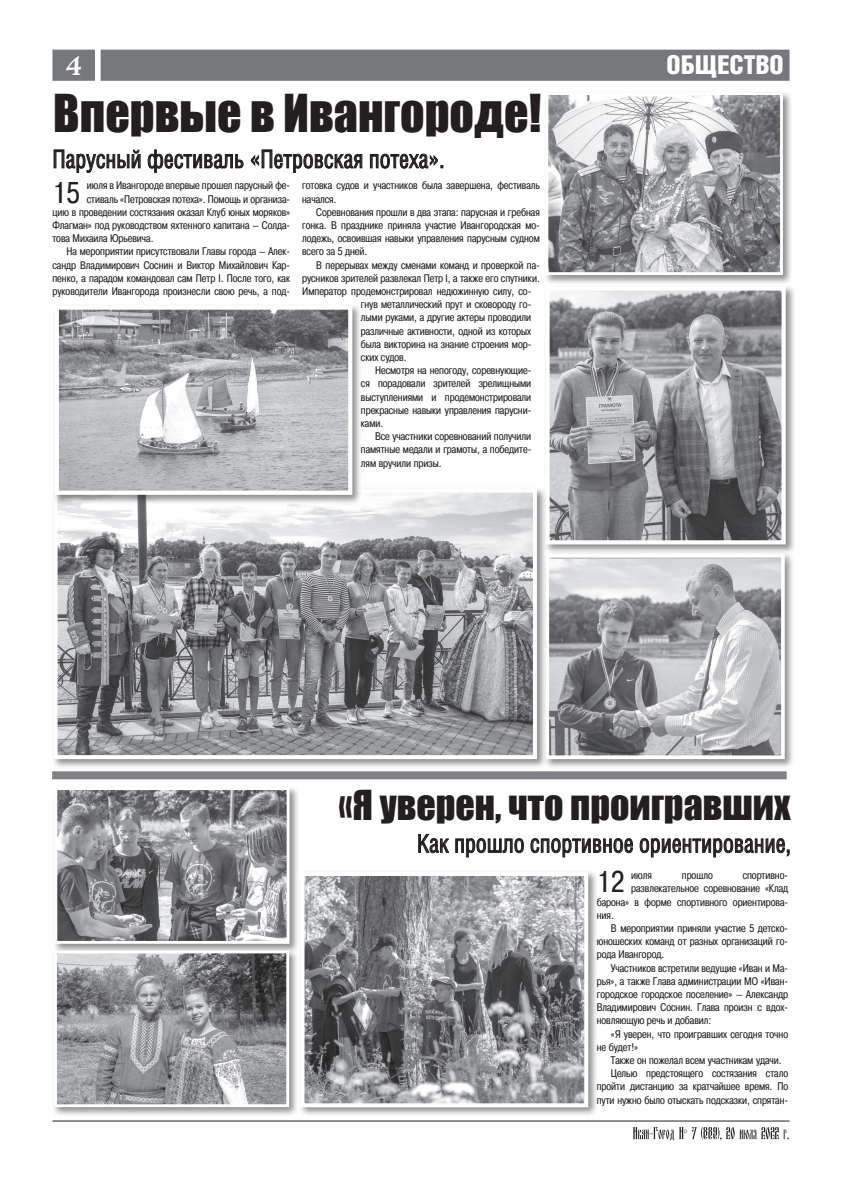
<style>
.page{position:relative;width:842px;height:1191px;background:#fff}
.page>*{position:absolute;margin:0;border:0;box-sizing:border-box;transform-origin:0 0}
.t1{font:48px "Impact";color:#231f20}
.t2{font:38px "Impact";color:#231f20}
.t3{font:29.9px "Pragmatica Cond C";color:#231f20}
.t4{font:28px "Cyrillic Old";color:#fff}
.t5{font:900 26px "Helios Cond";color:#fff}
.t6{font:25px "Helios";color:#231f20;scale:.9 1}
.t7{font:11px/13.2px "Pragmatica Cond C";color:#231f20}
</style>
<div class="page">
<div style="left:52px;top:50px;width:737px;height:31px;background:#76787b"></div>
<hr style="left:52px;top:1120px;width:737px;height:1px;background:#231f20">
<svg style="left:633px;top:1127px;width:156px;height:14px"></svg>
<div style="left:298px;top:869px;width:304px;height:252px;background:#231f20;opacity:.5"></div>
<img style="left:305px;top:877px;width:278px;height:225px">
<div style="left:300px;top:872px;width:288px;height:235px;border:4px solid #fff"></div>
<div style="left:543px;top:284px;width:257px;height:275px;background:#231f20;opacity:.5"></div>
<img style="left:550px;top:291px;width:231px;height:248px">
<div style="left:545px;top:286px;width:241px;height:258px;border:4px solid #fff"></div>
<div style="left:543px;top:551px;width:256px;height:222px;background:#231f20;opacity:.5"></div>
<img style="left:551px;top:559px;width:229px;height:195px">
<div style="left:545px;top:553px;width:240px;height:206px;border:4px solid #fff"></div>
<svg style="left:54px;top:149px;width:86px;height:24px"></svg>
<svg style="left:148px;top:149px;width:95px;height:24px"></svg>
<svg style="left:251px;top:149px;width:111px;height:24px"></svg>
<svg style="left:370px;top:154px;width:73px;height:14px"></svg>
<div style="left:543px;top:90px;width:254px;height:200px;background:#231f20;opacity:.5"></div>
<img style="left:549px;top:96px;width:230px;height:175px">
<div style="left:545px;top:92px;width:238px;height:183px;border:3px solid #fff"></div>
<div style="left:51px;top:486px;width:500px;height:287px;background:#231f20;opacity:.5"></div>
<img style="left:59px;top:493px;width:473px;height:261px">
<div style="left:54px;top:488px;width:483px;height:271px;border:4px solid #fff"></div>
<div style="left:52px;top:303px;width:315px;height:206px;background:#231f20;opacity:.5"></div>
<img style="left:60px;top:310px;width:287px;height:180px">
<div style="left:55px;top:305px;width:297px;height:190px;border:4px solid #fff"></div>
<div style="left:52px;top:771px;width:735px;height:8px;background:#808285"></div>
<svg style="left:418px;top:834px;width:31px;height:19px"></svg>
<svg style="left:455px;top:838px;width:69px;height:19px"></svg>
<svg style="left:531px;top:838px;width:102px;height:19px"></svg>
<svg style="left:640px;top:838px;width:149px;height:19px"></svg>
<div style="left:52px;top:785px;width:252px;height:173px;background:#231f20;opacity:.5"></div>
<img style="left:58px;top:791px;width:227px;height:148px">
<div style="left:54px;top:787px;width:235px;height:156px;border:3px solid #fff"></div>
<div style="left:52px;top:948px;width:252px;height:173px;background:#231f20;opacity:.5"></div>
<img style="left:58px;top:954px;width:227px;height:149px">
<div style="left:54px;top:950px;width:235px;height:157px;border:3px solid #fff"></div>
<h3 class="t4" style="left:66px;top:51px;width:18px">4</h3>
<h3 class="t5" style="left:666px;top:51px;width:119px">общество</h3>
<h1 class="t1" style="left:53px;top:75px;width:490px">Впервые в Ивангороде!</h1>
<h3 class="t6" style="left:52px;top:144px;width:437px">Парусный фестиваль «Петровская потеха».</h3>
<h3 class="t3" style="left:52px;top:175px;width:29px">15</h3>
<p class="t7" style="left:87px;top:179px;width:205px">июля в Ивангороде впервые прошел парусный фе-</p>
<p class="t7" style="left:87px;top:192px;width:205px">стиваль «Петровская потеха». Помощь и организа-</p>
<p class="t7" style="left:52px;top:205px;width:239px">цию в проведении состязания оказал Клуб юных моряков»</p>
<p class="t7" style="left:52px;top:219px;width:239px">Флагман» под руководством яхтенного капитана — Солда-</p>
<p class="t7" style="left:52px;top:232px;width:103px">това Михаила Юрьевича.</p>
<p class="t7" style="left:67px;top:245px;width:225px">На мероприятии присутствовали Главы города — Алек-</p>
<p class="t7" style="left:52px;top:258px;width:239px">сандр Владимирович Соснин и Виктор Михайлович Кар-</p>
<p class="t7" style="left:52px;top:271px;width:239px">пенко, а парадом командовал сам Петр I. После того, как</p>
<p class="t7" style="left:52px;top:285px;width:239px">руководители Ивангорода произнесли свою речь, а под-</p>
<p class="t7" style="left:302px;top:179px;width:239px">готовка судов и участников была завершена, фестиваль начался.</p>
<p class="t7" style="left:302px;top:205px;width:239px;text-align:justify;text-indent:14px">Соревнования прошли в два этапа: парусная и гребная гонка. В празднике приняла участие Ивангородская мо&shy;лодежь, освоившая навыки управления парусным судном всего за 5 дней.</p>
<p class="t7" style="left:316px;top:258px;width:225px">В перерывах между сменами команд и проверкой па-</p>
<p class="t7" style="left:302px;top:271px;width:239px">русников зрителей развлекал Петр I, а также его спутники.</p>
<p class="t7" style="left:302px;top:285px;width:231px">Император продемонстрировал недюжинную силу, со-</p>
<p class="t7" style="left:361px;top:298px;width:172px">гнув металлический прут и сковороду го-</p>
<p class="t7" style="left:361px;top:311px;width:172px">лыми руками, а другие актеры проводили</p>
<p class="t7" style="left:361px;top:324px;width:172px">различные активности, одной из которых</p>
<p class="t7" style="left:361px;top:337px;width:172px">была викторина на знание строения мор-</p>
<p class="t7" style="left:361px;top:351px;width:47px">ских судов.</p>
<p class="t7" style="left:375px;top:364px;width:158px">Несмотря на непогоду, соревнующие-</p>
<p class="t7" style="left:361px;top:377px;width:172px">ся порадовали зрителей зрелищными</p>
<p class="t7" style="left:361px;top:390px;width:172px">выступлениями и продемонстрировали</p>
<p class="t7" style="left:361px;top:403px;width:172px">прекрасные навыки управления парусни-</p>
<p class="t7" style="left:361px;top:417px;width:24px">ками.</p>
<p class="t7" style="left:375px;top:430px;width:158px">Все участники соревнований получили</p>
<p class="t7" style="left:361px;top:443px;width:172px">памятные медали и грамоты, а победите-</p>
<p class="t7" style="left:361px;top:456px;width:82px">лям вручили призы.</p>
<h2 class="t2" style="left:338px;top:775px;width:453px">«Я уверен, что проигравших</h2>
<h3 class="t6" style="left:417px;top:828px;width:417px">Как прошло спортивное ориентирование,</h3>
<h3 class="t3" style="left:597px;top:865px;width:29px">12</h3>
<p class="t7" style="left:631px;top:868px;width:22px">июля</p>
<p class="t7" style="left:682px;top:868px;width:32px">прошло</p>
<p class="t7" style="left:743px;top:868px;width:47px">спортивно-</p>
<p class="t7" style="left:631px;top:882px;width:158px">развлекательное соревнование «Клад</p>
<p class="t7" style="left:597px;top:895px;width:193px">барона» в форме спортивного ориентирова-</p>
<p class="t7" style="left:597px;top:908px;width:19px">ния.</p>
<p class="t7" style="left:611px;top:921px;width:179px">В мероприятии приняли участие 5 детско-</p>
<p class="t7" style="left:597px;top:934px;width:193px">юношеских команд от разных организаций го-</p>
<p class="t7" style="left:597px;top:948px;width:69px">рода Ивангород.</p>
<p class="t7" style="left:611px;top:961px;width:179px">Участников встретили ведущие «Иван и Ма-</p>
<p class="t7" style="left:597px;top:974px;width:193px">рья», а также Глава администрации МО «Иван-</p>
<p class="t7" style="left:597px;top:987px;width:193px">городское городское поселение» — Александр</p>
<p class="t7" style="left:597px;top:1000px;width:193px">Владимирович Соснин. Глава произнёс вдох-</p>
<p class="t7" style="left:597px;top:1014px;width:116px">новляющую речь и добавил:</p>
<p class="t7" style="left:611px;top:1027px;width:179px">«Я уверен, что проигравших сегодня точно</p>
<p class="t7" style="left:597px;top:1040px;width:43px">не будет!»</p>
<p class="t7" style="left:611px;top:1053px;width:172px">Также он пожелал всем участникам удачи.</p>
<p class="t7" style="left:611px;top:1066px;width:179px">Целью предстоящего состязания стало</p>
<p class="t7" style="left:597px;top:1080px;width:193px">пройти дистанцию за кратчайшее время. По</p>
<p class="t7" style="left:597px;top:1093px;width:193px">пути нужно было отыскать подсказки, спрятан-</p>
</div>
